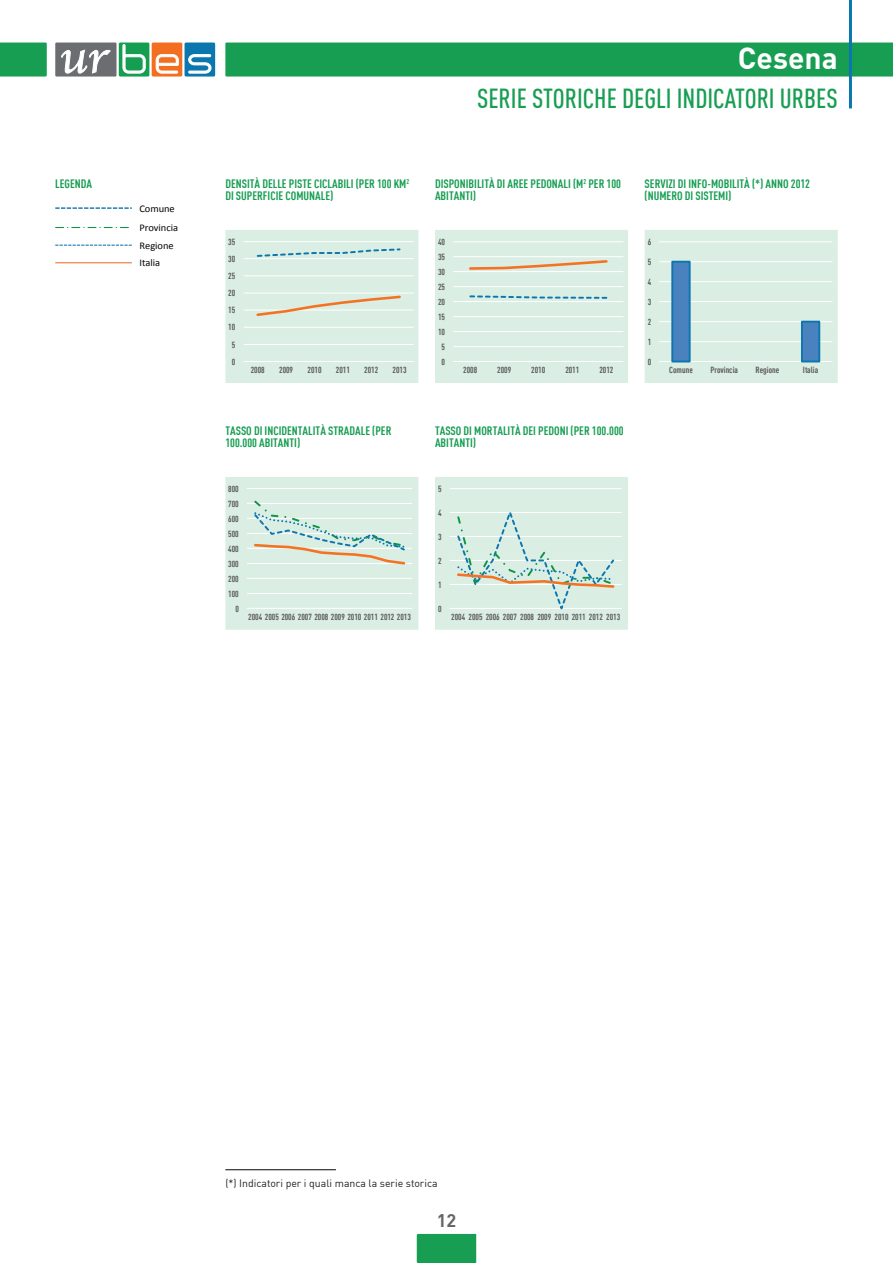
<style>
.page{position:relative;width:893px;height:1263px;background:#fff}
.page>*{position:absolute;margin:0;border:0;box-sizing:border-box;transform-origin:0 0}
.t1{font:700 30px "DIN";color:#fff}
.t2{font:500 27px "DIN Cond";color:#179e52}
.t3{font:700 18px "DIN";color:#656568}
.t4{font:700 12px/12px "DIN Cond";color:#179e52}
.t5{font:10.5px "DIN";color:#231f20}
.t6{font:10.2px/19.4px "Calibri";letter-spacing:-.005em;color:#040503}
.t7{font:700 8.7px "DIN Cond";letter-spacing:.005em;color:#595959}
</style>
<div class="page">
<div style="left:55px;top:43px;width:62px;height:34px;background:#6c6d70"></div>
<div style="left:119px;top:43px;width:30px;height:34px;background:#159d52;border-radius:2px"></div>
<div style="left:152px;top:43px;width:30px;height:34px;background:#f36e21;border-radius:2px"></div>
<div style="left:185px;top:43px;width:30px;height:34px;background:#0c77ae;border-radius:2px"></div>
<svg style="left:123px;top:44px;width:23px;height:30px"></svg>
<svg style="left:156px;top:54px;width:23px;height:20px"></svg>
<svg style="left:188px;top:54px;width:23px;height:20px"></svg>
<svg style="left:61px;top:49px;width:50px;height:24px"></svg>
<div style="left:225px;top:43px;width:668px;height:34px;background:#179e52"></div>
<div style="left:0;top:43px;width:47px;height:34px;background:#179e52"></div>
<div style="left:417px;top:1234px;width:59px;height:29px;background:#179e52"></div>
<svg style="left:55px;top:207px;width:77px;height:2px"></svg>
<svg style="left:55px;top:227px;width:74px;height:1px"></svg>
<svg style="left:55px;top:245px;width:77px;height:1px"></svg>
<hr style="left:55px;top:262px;width:77px;height:1px;background:#eb6e23">
<hr style="left:849px;top:0;width:3px;height:108px;background:#0c77ae">
<hr style="left:225px;top:1169px;width:111px;height:1px;background:#231f20">
<svg style="left:225px;top:230px;width:613px;height:153px;fill:#dbeee4"></svg>
<svg style="left:225px;top:477px;width:403px;height:153px;fill:#dbeee4"></svg>
<hr style="left:659px;top:361px;width:173px;height:1px;background:#fff">
<hr style="left:659px;top:341px;width:173px;height:1px;background:#fff">
<hr style="left:659px;top:321px;width:173px;height:1px;background:#fff">
<hr style="left:659px;top:301px;width:173px;height:1px;background:#fff">
<hr style="left:659px;top:281px;width:173px;height:1px;background:#fff">
<hr style="left:659px;top:261px;width:173px;height:1px;background:#fff">
<hr style="left:659px;top:241px;width:173px;height:1px;background:#fff">
<div style="left:672px;top:262px;width:18px;height:99px;background:#4a81bf"></div>
<div style="left:671px;top:261px;width:20px;height:101px;border:2px solid #0c77af"></div>
<div style="left:802px;top:322px;width:17px;height:39px;background:#4a81bf"></div>
<div style="left:801px;top:321px;width:19px;height:41px;border:2px solid #0c77af"></div>
<hr style="left:453px;top:361px;width:170px;height:1px;background:#fff">
<hr style="left:453px;top:346px;width:170px;height:1px;background:#fff">
<hr style="left:453px;top:331px;width:170px;height:1px;background:#fff">
<hr style="left:453px;top:316px;width:170px;height:1px;background:#fff">
<hr style="left:453px;top:301px;width:170px;height:1px;background:#fff">
<hr style="left:453px;top:286px;width:170px;height:1px;background:#fff">
<hr style="left:453px;top:271px;width:170px;height:1px;background:#fff">
<hr style="left:453px;top:256px;width:170px;height:1px;background:#fff">
<hr style="left:453px;top:241px;width:170px;height:1px;background:#fff">
<svg style="left:468px;top:294px;width:140px;height:6px"></svg>
<svg style="left:468px;top:259px;width:141px;height:12px"></svg>
<hr style="left:244px;top:361px;width:170px;height:1px;background:#fff">
<hr style="left:244px;top:344px;width:170px;height:1px;background:#fff">
<hr style="left:244px;top:327px;width:170px;height:1px;background:#fff">
<hr style="left:244px;top:310px;width:170px;height:1px;background:#fff">
<hr style="left:244px;top:293px;width:170px;height:1px;background:#fff">
<hr style="left:244px;top:275px;width:170px;height:1px;background:#fff">
<hr style="left:244px;top:258px;width:170px;height:1px;background:#fff">
<hr style="left:244px;top:241px;width:170px;height:1px;background:#fff">
<svg style="left:256px;top:247px;width:146px;height:11px"></svg>
<svg style="left:255px;top:294px;width:147px;height:24px"></svg>
<hr style="left:450px;top:608px;width:172px;height:1px;background:#fff">
<hr style="left:450px;top:584px;width:172px;height:1px;background:#fff">
<hr style="left:450px;top:560px;width:172px;height:1px;background:#fff">
<hr style="left:450px;top:536px;width:172px;height:1px;background:#fff">
<hr style="left:450px;top:512px;width:172px;height:1px;background:#fff">
<hr style="left:450px;top:488px;width:172px;height:1px;background:#fff">
<svg style="left:455px;top:507px;width:161px;height:102px"></svg>
<hr style="left:247px;top:608px;width:165px;height:1px;background:#fff">
<hr style="left:247px;top:593px;width:165px;height:1px;background:#fff">
<hr style="left:247px;top:578px;width:165px;height:1px;background:#fff">
<hr style="left:247px;top:563px;width:165px;height:1px;background:#fff">
<hr style="left:247px;top:548px;width:165px;height:1px;background:#fff">
<hr style="left:247px;top:533px;width:165px;height:1px;background:#fff">
<hr style="left:247px;top:518px;width:165px;height:1px;background:#fff">
<hr style="left:247px;top:503px;width:165px;height:1px;background:#fff">
<hr style="left:247px;top:488px;width:165px;height:1px;background:#fff">
<svg style="left:252px;top:499px;width:155px;height:67px"></svg>
<p class="t4" style="left:55px;top:178px;width:38px">LEGENDA</p>
<p class="t6" style="left:139px;top:199px;width:40px">Comune<br>Provincia</p>
<p class="t6" style="left:139px;top:236px;width:36px;line-height:17.7px">Regione<br>Italia</p>
<h1 class="t1" style="left:738px;top:38px;width:101px">Cesena</h1>
<h2 class="t2" style="left:477px;top:82px;width:360px">SERIE STORICHE DEGLI INDICATORI URBES</h2>
<p class="t4" style="left:225px;top:178px;width:185px">DENSITÀ DELLE PISTE CICLABILI (PER 100 KM<sup>2<br></sup>DI SUPERFICIE COMUNALE)</p>
<p class="t4" style="left:435px;top:178px;width:187px">DISPONIBILITÀ DI AREE PEDONALI (M<sup>2</sup> PER 100<br>ABITANTI)</p>
<p class="t4" style="left:645px;top:178px;width:167px">SERVIZI DI INFO-MOBILITÀ (*) ANNO 2012 (NUMERO DI SISTEMI)</p>
<p class="t7" style="left:228px;top:236px;width:9px">35</p>
<p class="t7" style="left:438px;top:236px;width:9px">40</p>
<p class="t7" style="left:648px;top:236px;width:5px">6</p>
<p class="t7" style="left:228px;top:254px;width:9px">30</p>
<p class="t7" style="left:438px;top:251px;width:9px">35</p>
<p class="t7" style="left:648px;top:256px;width:5px">5</p>
<p class="t7" style="left:228px;top:271px;width:9px">25</p>
<p class="t7" style="left:228px;top:288px;width:9px">20</p>
<p class="t7" style="left:438px;top:266px;width:9px">30</p>
<p class="t7" style="left:438px;top:281px;width:9px">25</p>
<p class="t7" style="left:648px;top:276px;width:5px">4</p>
<p class="t7" style="left:438px;top:296px;width:9px">20</p>
<p class="t7" style="left:648px;top:296px;width:5px">3</p>
<p class="t7" style="left:228px;top:305px;width:9px">15</p>
<p class="t7" style="left:228px;top:322px;width:9px">10</p>
<p class="t7" style="left:438px;top:311px;width:9px">15</p>
<p class="t7" style="left:438px;top:326px;width:9px">10</p>
<p class="t7" style="left:648px;top:316px;width:5px">2</p>
<p class="t7" style="left:232px;top:339px;width:5px">5</p>
<p class="t7" style="left:442px;top:341px;width:5px">5</p>
<p class="t7" style="left:648px;top:336px;width:5px">1</p>
<p class="t7" style="left:232px;top:356px;width:5px">0</p>
<p class="t7" style="left:251px;top:365px;width:16px">2008</p>
<p class="t7" style="left:279px;top:365px;width:16px">2009</p>
<p class="t7" style="left:307px;top:365px;width:16px">2010</p>
<p class="t7" style="left:336px;top:365px;width:16px">2011</p>
<p class="t7" style="left:364px;top:365px;width:16px">2012</p>
<p class="t7" style="left:393px;top:365px;width:16px">2013</p>
<p class="t7" style="left:442px;top:356px;width:5px">0</p>
<p class="t7" style="left:463px;top:365px;width:16px">2008</p>
<p class="t7" style="left:497px;top:365px;width:16px">2009</p>
<p class="t7" style="left:531px;top:365px;width:16px">2010</p>
<p class="t7" style="left:565px;top:365px;width:16px">2011</p>
<p class="t7" style="left:599px;top:365px;width:16px">2012</p>
<p class="t7" style="left:648px;top:356px;width:5px">0</p>
<p class="t7" style="left:669px;top:365px;width:25px">Comune</p>
<p class="t7" style="left:710px;top:365px;width:29px">Provincia</p>
<p class="t7" style="left:756px;top:365px;width:25px">Regione</p>
<p class="t7" style="left:803px;top:365px;width:17px">Italia</p>
<p class="t4" style="left:225px;top:425px;width:168px">TASSO DI INCIDENTALITÀ STRADALE (PER<br>100.000 ABITANTI)</p>
<p class="t4" style="left:435px;top:425px;width:190px">TASSO DI MORTALITÀ DEI PEDONI (PER 100.000<br>ABITANTI)</p>
<p class="t7" style="left:228px;top:483px;width:12px">800</p>
<p class="t7" style="left:438px;top:483px;width:5px">5</p>
<p class="t7" style="left:228px;top:498px;width:12px">700</p>
<p class="t7" style="left:228px;top:513px;width:12px">600</p>
<p class="t7" style="left:438px;top:507px;width:5px">4</p>
<p class="t7" style="left:228px;top:528px;width:12px">500</p>
<p class="t7" style="left:438px;top:531px;width:5px">3</p>
<p class="t7" style="left:228px;top:543px;width:12px">400</p>
<p class="t7" style="left:228px;top:558px;width:12px">300</p>
<p class="t7" style="left:438px;top:555px;width:5px">2</p>
<p class="t7" style="left:228px;top:573px;width:12px">200</p>
<p class="t7" style="left:438px;top:579px;width:5px">1</p>
<p class="t7" style="left:228px;top:588px;width:12px">100</p>
<p class="t7" style="left:235px;top:603px;width:5px">0</p>
<p class="t7" style="left:248px;top:612px;width:164px">2004 2005 2006 2007 2008 2009 2010 2011 2012 2013</p>
<p class="t7" style="left:438px;top:603px;width:5px">0</p>
<p class="t7" style="left:451px;top:612px;width:170px">2004 2005 2006 2007 2008 2009 2010 2011 2012 2013</p>
<p class="t5" style="left:225px;top:1176px;width:214px">(*) Indicatori per i quali manca la serie storica</p>
<h3 class="t3" style="left:437px;top:1209px;width:21px">12</h3>
</div>
